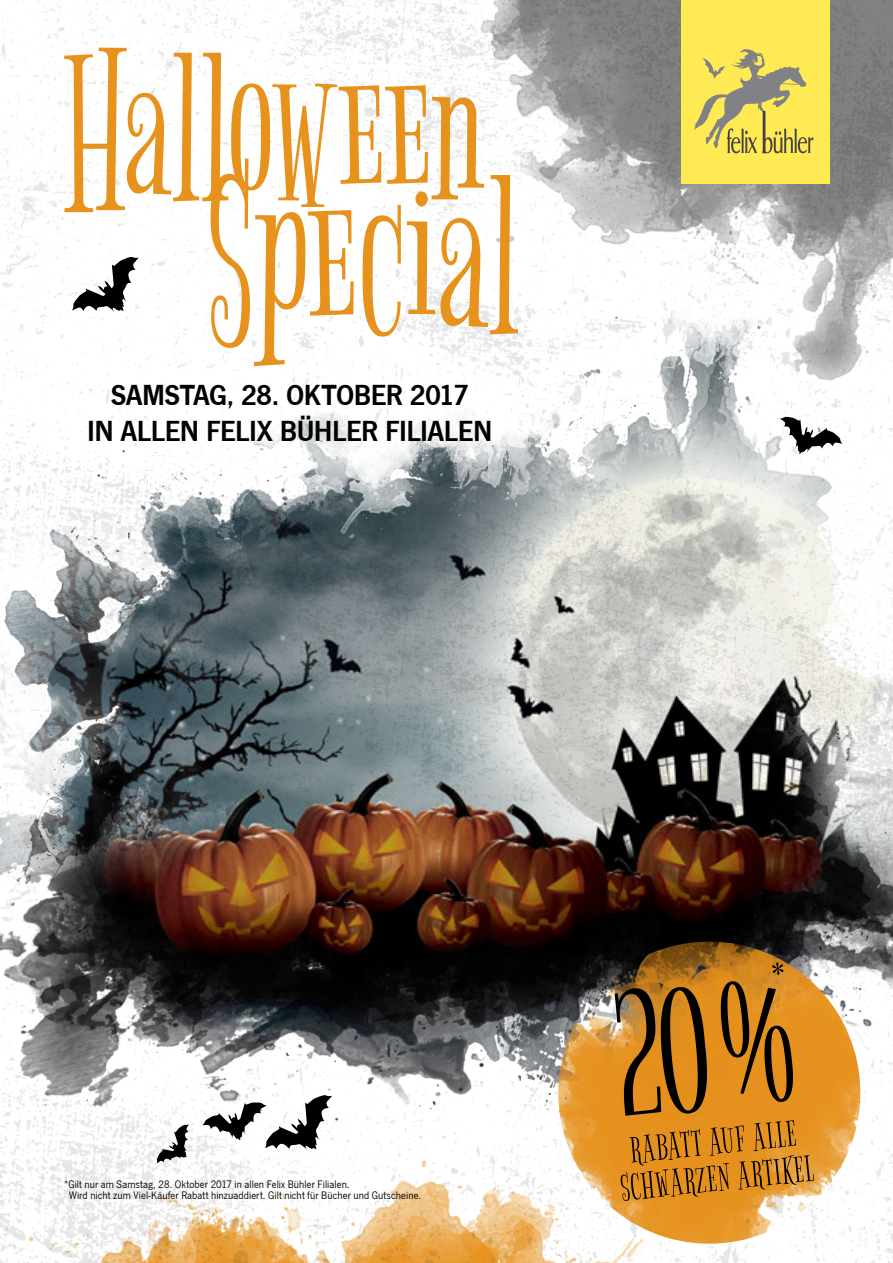
<style>
.page{position:relative;width:893px;height:1263px;background:#fff}
.page>*{position:absolute;margin:0;border:0;box-sizing:border-box;transform-origin:0 0}
.t1{font:240px "Vvbhsb Bigelow Rules";color:#e6921d;scale:.8 1}
.t2{font:223.8px "Vvbhsb Bigelow Rules";letter-spacing:-.005em;color:#e6921d;scale:.8 1}
.t3{font:30px/36px "Tpgndc News Got Dem";letter-spacing:-.02em;color:#000;text-align:center}
.t4{font:11.25px/11.2px "Tnhdyv News Got";letter-spacing:.005em;color:#000}
</style>
<div class="page">
<img style="left:0;top:75px;width:893px;height:1188px">
<img style="left:0;top:782px;width:776px;height:481px">
<img style="left:283px;top:0;width:610px;height:603px">
<img style="left:550px;top:941px;width:318px;height:310px">
<svg style="left:72px;top:256px;width:67px;height:57px"></svg>
<svg style="left:780px;top:416px;width:62px;height:39px"></svg>
<svg style="left:202px;top:1094px;width:130px;height:57px"></svg>
<svg style="left:156px;top:1124px;width:33px;height:39px"></svg>
<svg style="left:615px;top:962px;width:199px;height:239px;background:#b6761d"></svg>
<div style="left:681px;top:0;width:149px;height:184px;background:#ffea53"></div>
<svg style="left:694px;top:49px;width:119px;height:104px"></svg>
<h2 class="t2" style="left:62px;top:7px;width:530px">Halloween</h2>
<h1 class="t1" style="left:205px;top:126px;width:393px">Special</h1>
<h3 class="t3" style="left:87px;top:377px;width:407px">SAMSTAG, 28. OKTOBER 2017<br>IN ALLEN FELIX BÜHLER FILIALEN</h3>
<p class="t4" style="left:69px;top:1178px;width:354px;text-indent:-5px">*Gilt nur am Samstag, 28. Oktober 2017 in allen Felix Bühler Filialen.<br>Wird nicht zum Viel-Käufer Rabatt hinzuaddiert. Gilt nicht für Bücher und Gutscheine.</p>
</div>
